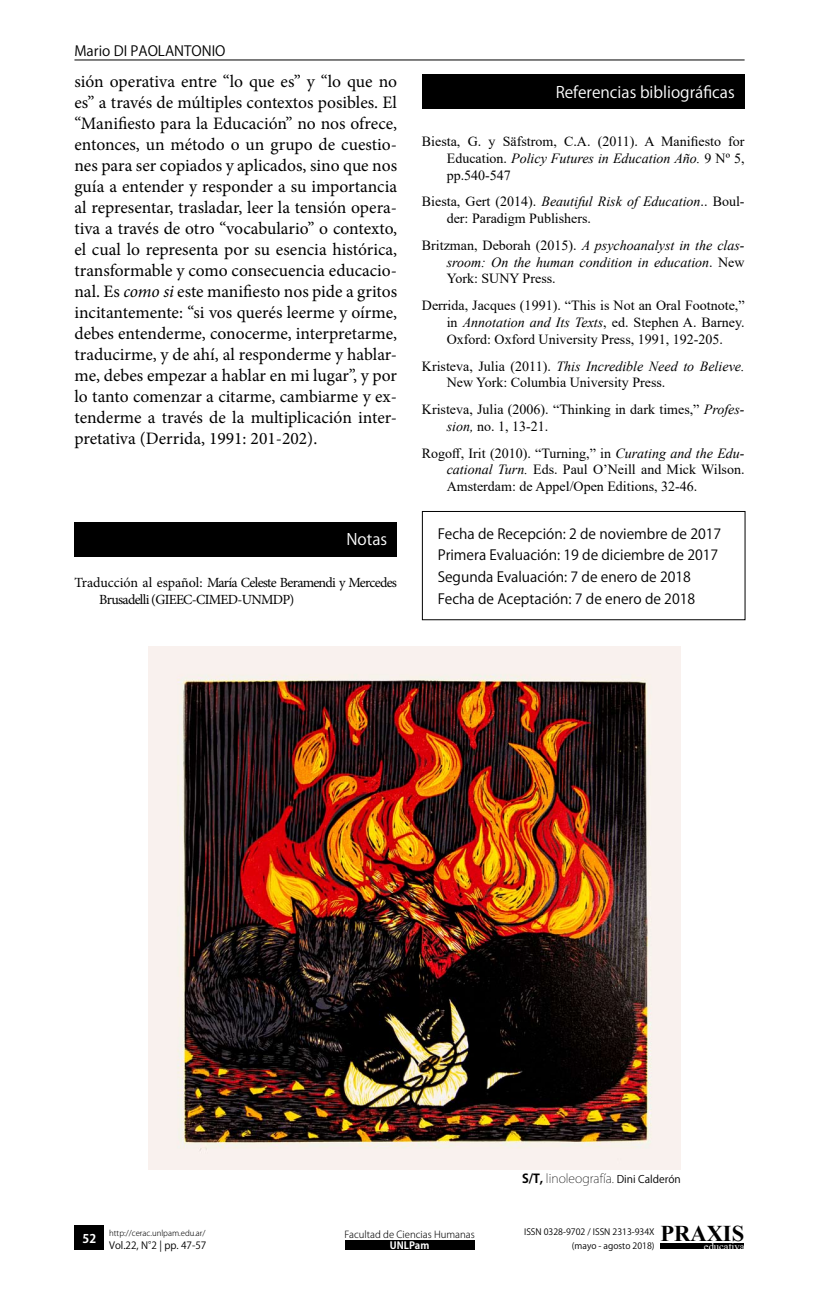
<style>
.page{position:relative;width:829px;height:1290px;background:#fff}
.page>*{position:absolute;margin:0;border:0;box-sizing:border-box;transform-origin:0 0}
.t1{font:700 22.57px "Times New Roman";color:#000}
.t2{font:17.5px/21px "Minion Pro";color:#000;text-align:justify}
.t3{font:15.75px "Koz Go Std";color:#fff}
.t4{font:14px/16.8px "Times New Roman";color:#000;text-align:justify}
.t5{font:14px/21.7px "Koz Go Std";color:#000}
.t6{font:italic 14px/16.8px "Times New Roman";color:#000;text-align:justify}
.t7{font:14px/16.8px "Minion Pro";letter-spacing:-.05em;color:#000}
.t8{font:200 12.25px "Koz Go Std";color:#000}
.t9{font:700 11.9px "Koz Go Std";color:#fff}
.t10{font:10.67px "Times New Roman";color:#fff}
.t11{font:9.97px "Koz Go Pro";color:#000}
.t12{font:700 9.97px "Koz Go Pro";color:#fff}
.t13{font:300 9.62px "Koz Go Pro";color:#000}
.t14{font:8.75px/14px "Koz Go Pro";color:#000;text-align:right}
.t15{font:300 7.88px "Koz Go Pro";color:#000}
.s1{font-style:italic}
.s2{font-style:normal}
.s3{font-weight:700}
.s4{font-weight:400;font-size:10.5px}
</style>
<div class="page">
<hr style="left:74px;top:60px;width:670px;height:1px;background:#000">
<div style="left:74px;top:1225px;width:30px;height:25px;background:#000"></div>
<div style="left:660px;top:1243px;width:84px;height:6px;background:#000"></div>
<div style="left:345px;top:1240px;width:129px;height:10px;background:#000"></div>
<div style="left:422px;top:511px;width:323px;height:109px;border:1px solid #000"></div>
<div style="left:422px;top:74px;width:322px;height:35px;background:#000"></div>
<div style="left:74px;top:522px;width:323px;height:34px;background:#000"></div>
<img style="left:148px;top:646px;width:532px;height:523px">
<p class="t5" style="left:74px;top:40px;width:74px">Mario Di Paolanton</p>
<p class="t5" style="left:212px;top:40px;width:13px">io</p>
<p class="t2" style="left:74px;top:71px;width:324px">sión operativa entre “lo que es” y “lo que no es” a través de múltiples contextos posibles. El “Manifiesto para la Educación” no nos ofrece, entonces, un método o un grupo de cuestio&shy;nes para ser copiados y aplicados, sino que nos guía a entender y responder a su importancia al representar, trasladar, leer la tensión opera&shy;tiva a través de otro “vocabulario” o contexto, el cual lo representa por su esencia histórica, transformable y como consecuencia educacio&shy;nal. Es <span class="s1">como si</span> este manifiesto nos pide a gritos incitantemente: “si vos querés leerme y oírme, debes entenderme, conocerme, interpretarme, traducirme, y de ahí, al responderme y hablar&shy;me, debes empezar a hablar en mi lugar”, y por lo tanto comenzar a citarme, cambiarme y ex&shy;tenderme a través de la multiplicación inter&shy;pretativa (Derrida, 1991: 201-202).</p>
<p class="t3" style="left:346px;top:530px;width:42px">Notas</p>
<p class="t7" style="left:99px;top:574px;width:299px;text-indent:-25px">Traducción al español: María Celeste Beramendi y Mercedes<br>Brusadelli (GIEEC-CIMED-UNMDP)</p>
<p class="t3" style="left:555px;top:83px;width:180px">Referencias bibliográficas</p>
<p class="t4" style="left:446px;top:132px;width:299px;text-indent:-25px">Biesta, G. y Säfstrom, C.A. (2011). A Manifiesto for Education. <span class="s1">Policy Futures in Education Año.</span> 9 Nº 5, pp.540-547</p>
<p class="t4" style="left:446px;top:193px;width:299px;text-indent:-25px">Biesta, Gert (2014). <span class="s1">Beautiful Risk of Education</span>.. Boul&shy;der: Paradigm Publishers.</p>
<p class="t6" style="left:446px;top:236px;width:299px;text-indent:-25px"><span class="s2">Britzman, Deborah (2015).</span> A psychoanalyst in the clas&shy;sroom: On the human condition in education<span class="s2">. New York: SUNY Press.</span></p>
<p class="t4" style="left:446px;top:297px;width:299px;text-indent:-25px">Derrida, Jacques (1991). “This is Not an Oral Footnote,” in <span class="s1">Annotation and Its Texts</span>, ed. Stephen A. Barney.<br>Oxford: Oxford University Press, 1991, 192-205.</p>
<p class="t4" style="left:446px;top:357px;width:299px;text-indent:-25px">Kristeva, Julia (2011). <span class="s1">This Incredible Need to Believe.<br></span>New York: Columbia University Press.</p>
<p class="t4" style="left:446px;top:400px;width:299px;text-indent:-25px">Kristeva, Julia (2006). “Thinking in dark times,” <span class="s1">Profes&shy;sion,</span> no. 1, 13-21.</p>
<p class="t4" style="left:446px;top:444px;width:299px;text-indent:-25px">Rogoff, Irit (2010). “Turning,” in <span class="s1">Curating and the Edu&shy;cational Turn.</span> Eds. Paul O’Neill and Mick Wilson.<br>Amsterdam: de Appel/Open Editions, 32-46.</p>
<p class="t5" style="left:437px;top:523px;width:285px">Fecha de Recepción: 2 de noviembre de 2017<br>Primera Evaluación: 19 de diciembre de 2017<br>Segunda Evaluación: 7 de enero de 2018<br>Fecha de Aceptación: 7 de enero de 2018</p>
<p class="t8" style="left:522px;top:1171px;width:160px"><span class="s3">S/T,</span> linoleografía. <span class="s4">Dini Calderón</span></p>
<p class="t9" style="left:82px;top:1230px;width:15px">52</p>
<p class="t1" style="left:660px;top:1217px;width:85px">PRAXIS</p>
<p class="t14" style="left:524px;top:1225px;width:132px">ISSN 0328-9702 / ISSN 2313-934X (mayo - agosto 2018)</p>
<p class="t15" style="left:109px;top:1228px;width:98px">http://cerac.unlpam.edu.ar/</p>
<p class="t13" style="left:344px;top:1228px;width:132px">Facultad de Ciencias Humanas</p>
<p class="t11" style="left:109px;top:1239px;width:99px">Vol.22, N°2 | pp. 47-57</p>
<p class="t12" style="left:390px;top:1239px;width:41px">UNLPam</p>
<p class="t10" style="left:703px;top:1238px;width:42px">educativa</p>
</div>
